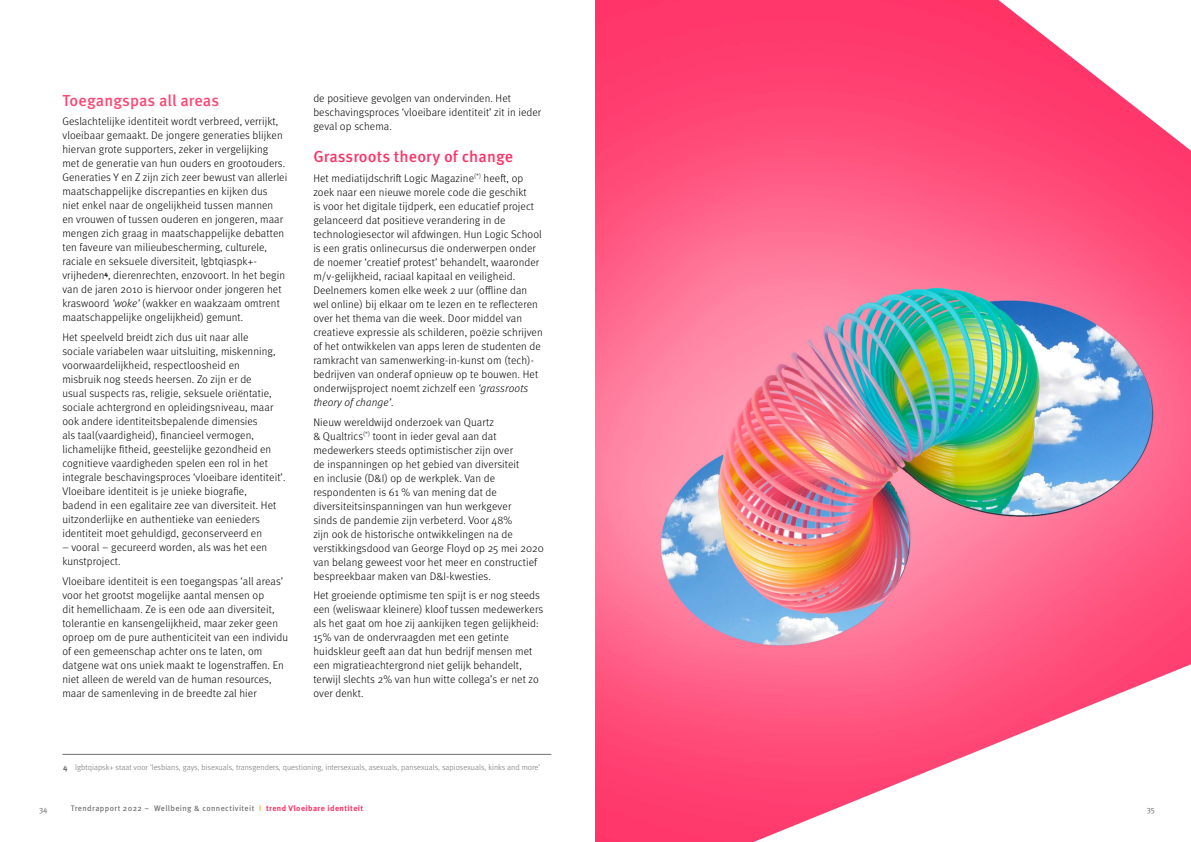
<style>
.page{position:relative;width:1191px;height:842px;background:#fff}
.page>*{position:absolute;margin:0;border:0;box-sizing:border-box;transform-origin:0 0}
.t1{font:500 16px "Meta Pro";letter-spacing:.01em;color:#f36}
.t2{font:500 16px "Meta Pro";letter-spacing:.005em;color:#ff4775}
.t3{font:300 11px/14px "Meta Pro";letter-spacing:.01em;color:#000}
.t4{font:300 8px "Meta Pro";letter-spacing:.005em;color:#706f6f}
.t5{font:8px "Meta Pro";letter-spacing:.05em;color:#666}
.t6{font:8px "Meta Pro Norm";color:#666}
.s1{font-style:italic}
.s2{font-weight:700}
.s3{color:#f90}
.s4{font-weight:700;color:#f36}
</style>
<div class="page">
<img style="left:595px;top:0;width:596px;height:842px">
<hr style="left:62px;top:754px;width:489px;height:1px;background:#706f6f">
<svg style="left:998px;top:0;width:193px;height:151px"></svg>
<svg style="left:753px;top:664px;width:438px;height:178px"></svg>
<h1 class="t2" style="left:62px;top:88px;width:158px">Toegangspas all areas</h1>
<p class="t3" style="left:62px;top:114px;width:226px">Geslachtelijke identiteit wordt verbreed, verrijkt, vloeibaar gemaakt. De jongere generaties blijken hiervan grote supporters, zeker in vergelijking met de generatie van hun ouders en grootouders.<br>Generaties Y en Z zijn zich zeer bewust van allerlei maatschappelijke discrepanties en kijken dus niet enkel naar de ongelijkheid tussen mannen<br>en vrouwen of tussen ouderen en jongeren, maar mengen zich graag in maatschappelijke debatten ten faveure van milieubescherming, culturele, raciale en seksuele diversiteit, lgbtqiaspk+<span class="s1">- </span>vrijheden<sup>4</sup>, dierenrechten, enzovoort. In het begin van de jaren 2010 is hiervoor onder jongeren het kraswoord <span class="s1">‘woke’</span> (wakker en waakzaam omtrent maatschappelijke ongelijkheid) gemunt.</p>
<p class="t3" style="left:62px;top:330px;width:225px">Het speelveld breidt zich dus uit naar alle<br>sociale variabelen waar uitsluiting, miskenning, voorwaardelijkheid, respectloosheid en<br>misbruik nog steeds heersen. Zo zijn er de<br>usual suspects ras, religie, seksuele oriëntatie, sociale achtergrond en opleidingsniveau, maar ook andere identiteitsbepalende dimensies<br>als taal(vaardigheid), financieel vermogen, lichamelijke fitheid, geestelijke gezondheid en cognitieve vaardigheden spelen een rol in het integrale beschavingsproces ‘vloeibare identiteit’.<br>Vloeibare identiteit is je unieke biografie,<br>badend in een egalitaire zee van diversiteit. Het uitzonderlijke en authentieke van eenieders identiteit moet gehuldigd, geconserveerd en</p>
<p class="t3" style="left:62px;top:540px;width:206px">– vooral – gecureerd worden, als was het een kunstproject.</p>
<p class="t3" style="left:62px;top:573px;width:227px">Vloeibare identiteit is een toegangspas ‘all areas’ voor het grootst mogelijke aantal mensen op<br>dit hemellichaam. Ze is een ode aan diversiteit, tolerantie en kansengelijkheid, maar zeker geen oproep om de pure authenticiteit van een individu of een gemeenschap achter ons te laten, om datgene wat ons uniek maakt te logenstraffen. En niet alleen de wereld van de human resources, maar de samenleving in de breedte zal hier</p>
<p class="t3" style="left:313px;top:91px;width:229px">de positieve gevolgen van ondervinden. Het beschavingsproces ‘vloeibare identiteit’ zit in ieder geval op schema.</p>
<h1 class="t1" style="left:313px;top:144px;width:201px">Grassroots theory of change</h1>
<p class="t3" style="left:313px;top:170px;width:231px">Het mediatijdschrift Logic Magazine<sup>(*)</sup> heeft, op zoek naar een nieuwe morele code die geschikt<br>is voor het digitale tijdperk, een educatief project gelanceerd dat positieve verandering in de technologiesector wil afdwingen. Hun Logic School is een gratis onlinecursus die onderwerpen onder de noemer ‘creatief protest’ behandelt, waaronder m/v-gelijkheid, raciaal kapitaal en veiligheid.<br>Deelnemers komen elke week 2 uur (offline dan wel online) bij elkaar om te lezen en te reflecteren over het thema van die week. Door middel van creatieve expressie als schilderen, poëzie schrijven of het ontwikkelen van apps leren de studenten de ramkracht van samenwerking-in-kunst om (tech)- bedrijven van onderaf opnieuw op te bouwen. Het onderwijsproject noemt zichzelf een <span class="s1">‘grassroots theory of change’</span>.</p>
<p class="t3" style="left:313px;top:414px;width:232px">Nieuw wereldwijd onderzoek van Quartz<br>&amp; Qualtrics<sup>(*)</sup> toont in ieder geval aan dat medewerkers steeds optimistischer zijn over<br>de inspanningen op het gebied van diversiteit<br>en inclusie (D&amp;I) op de werkplek. Van de respondenten is 61 % van mening dat de diversiteitsinspanningen van hun werkgever<br>sinds de pandemie zijn verbeterd. Voor 48%<br>zijn ook de historische ontwikkelingen na de verstikkingsdood van George Floyd op 25 mei 2020 van belang geweest voor het meer en constructief bespreekbaar maken van D&amp;I-kwesties.</p>
<p class="t3" style="left:313px;top:588px;width:231px">Het groeiende optimisme ten spijt is er nog steeds een (weliswaar kleinere) kloof tussen medewerkers als het gaat om hoe zij aankijken tegen gelijkheid:<br>15% van de ondervraagden met een getinte huidskleur geeft aan dat hun bedrijf mensen met een migratieachtergrond niet gelijk behandelt, terwijl slechts 2% van hun witte collega’s er net zo over denkt.</p>
<p class="t4" style="left:63px;top:761px;width:478px"><span class="s2">4</span> lgbtqiapsk+ staat voor ‘lesbians, gays, bisexuals, transgenders, questioning, intersexuals, asexuals, pansexuals, sapiosexuals, kinks and more’</p>
<p class="t6" style="left:39px;top:803px;width:10px">34</p>
<p class="t5" style="left:71px;top:802px;width:294px">Trendrapport 2022 – Wellbeing &amp; connectiviteit <span class="s3">I</span> <span class="s4">trend Vloeibare identiteit</span></p>
<p class="t6" style="left:1146px;top:803px;width:10px">35</p>
</div>
